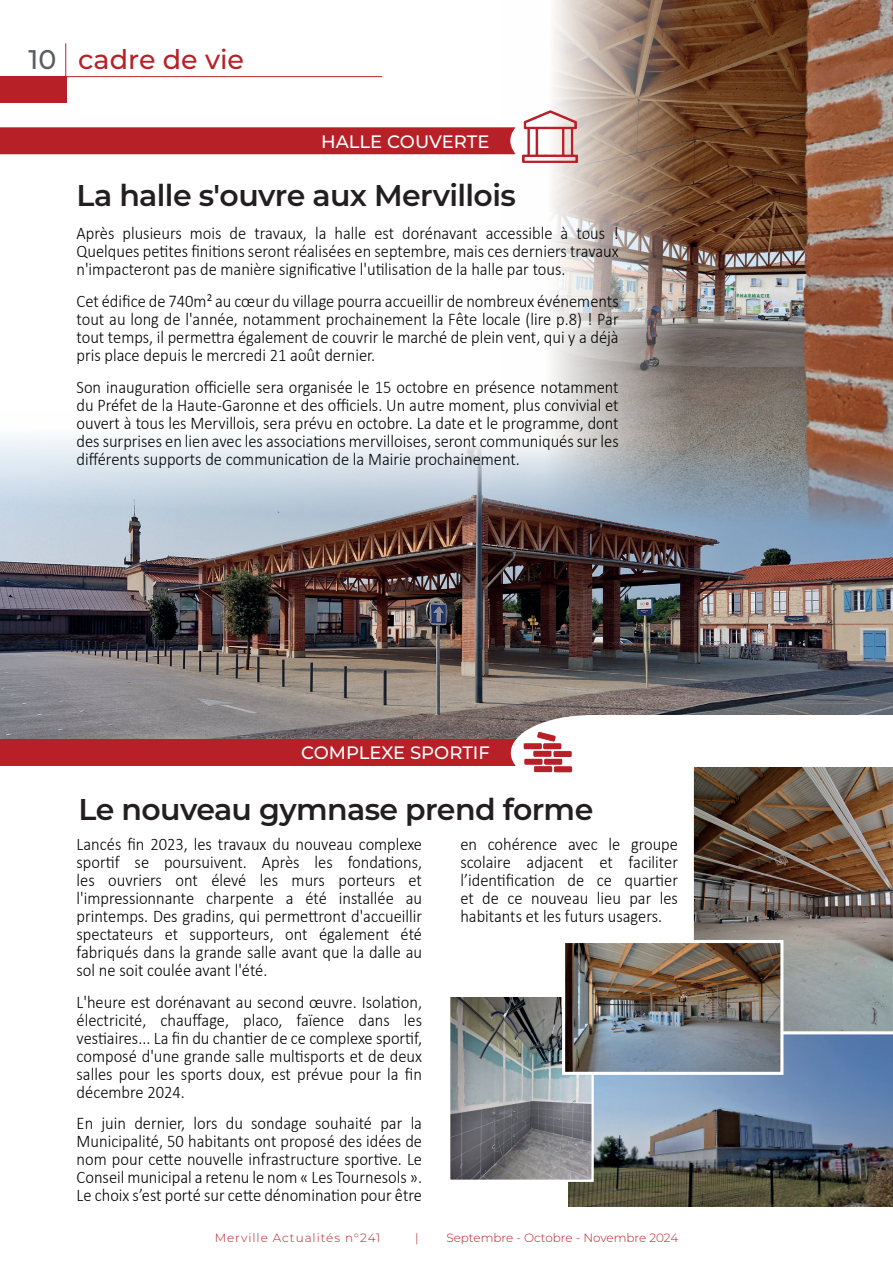
<style>
.page{position:relative;width:893px;height:1263px;background:#fff}
.page>*{position:absolute;margin:0;border:0;box-sizing:border-box;transform-origin:0 0}
.t1{font:600 30px "Montserrat";letter-spacing:-.02em;color:#231f20}
.t2{font:500 27px "Montserrat";color:#b82027}
.t3{font:500 18px "Montserrat";color:#fff}
.t4{font:300 17.85px/18px "Calibri";color:#000;text-align:justify;scale:.93 1}
.t5{font:300 12px "Montserrat";color:#b82027}
.t6{font:300 12px "Montserrat";letter-spacing:.08em;color:#b82027}
.s1{color:#5b5e5f}
</style>
<div class="page">
<img style="left:503px;top:0;width:390px;height:270px">
<hr style="left:0;top:76px;width:382px;height:1px;background:#b82027">
<div style="left:0;top:76px;width:66px;height:26px;background:#b82027"></div>
<hr style="left:65px;top:43px;width:1px;height:59px;background:#b82027">
<svg style="left:892px;top:126px;width:1px;height:27px"></svg>
<div style="left:0;top:127px;width:516px;height:27px;background:#b82027"></div>
<img style="left:523px;top:109px;width:54px;height:55px">
<img style="left:0;top:270px;width:893px;height:469px">
<div style="left:0;top:739px;width:536px;height:27px;background:#b82027"></div>
<div style="left:511px;top:715px;width:159px;height:75px;background:#fff;border-radius:50%"></div>
<div style="left:587px;top:715px;width:306px;height:67px;background:#fff"></div>
<img style="left:568px;top:1034px;width:325px;height:172px">
<svg style="left:693px;top:767px;width:200px;height:265px"></svg>
<img style="left:451px;top:997px;width:140px;height:182px">
<div style="left:448px;top:990px;width:146px;height:192px;border:2px solid #fff"></div>
<img style="left:566px;top:944px;width:213px;height:127px">
<div style="left:562px;top:940px;width:221px;height:135px;border:3px solid #fff"></div>
<img style="left:521px;top:729px;width:52px;height:44px">
<h2 class="t2" style="left:28px;top:40px;width:217px"><span class="s1">10</span> cadre de vie</h2>
<p class="t3" style="left:321px;top:129px;width:170px">HALLE COUVERTE</p>
<h1 class="t1" style="left:77px;top:175px;width:441px">La halle s'ouvre aux Mervillois</h1>
<p class="t4" style="left:77px;top:224px;width:584px">Après plusieurs mois de travaux, la halle est dorénavant accessible à tous !<br>Quelques petites finitions seront réalisées en septembre, mais ces derniers travaux n'impacteront pas de manière significative l'utilisation de la halle par tous.</p>
<p class="t4" style="left:77px;top:292px;width:584px">Cet édifice de 740m² au cœur du village pourra accueillir de nombreux événements tout au long de l'année, notamment prochainement la Fête locale (lire p.8) ! Par tout temps, il permettra également de couvrir le marché de plein vent, qui y a déjà pris place depuis le mercredi 21 août dernier.</p>
<p class="t4" style="left:77px;top:377px;width:584px">Son inauguration officielle sera organisée le 15 octobre en présence notamment du Préfet de la Haute-Garonne et des officiels. Un autre moment, plus convivial et ouvert à tous les Mervillois, sera prévu en octobre. La date et le programme, dont des surprises en lien avec les associations mervilloises, seront communiqués sur les différents supports de communication de la Mairie prochainement.</p>
<p class="t3" style="left:301px;top:740px;width:190px">COMPLEXE SPORTIF</p>
<h1 class="t1" style="left:78px;top:788px;width:516px">Le nouveau gymnase prend forme</h1>
<p class="t4" style="left:77px;top:835px;width:373px">Lancés fin 2023, les travaux du nouveau complexe sportif se poursuivent. Après les fondations, les ouvriers ont élevé les murs porteurs et l'impressionnante charpente a été installée au printemps. Des gradins, qui permettront d'accueillir spectateurs et supporteurs, ont également été fabriqués dans la grande salle avant que la dalle au sol ne soit coulée avant l'été.</p>
<p class="t4" style="left:77px;top:992px;width:373px">L'heure est dorénavant au second œuvre. Isolation, électricité, chauffage, placo, faïence dans les vestiaires... La fin du chantier de ce complexe sportif, composé d'une grande salle multisports et de deux salles pour les sports doux, est prévue pour la fin décembre 2024.</p>
<p class="t4" style="left:77px;top:1114px;width:373px">En juin dernier, lors du sondage souhaité par la Municipalité, 50 habitants ont proposé des idées de nom pour cette nouvelle infrastructure sportive. Le Conseil municipal a retenu le nom « Les Tournesols ».<br>Le choix s’est porté sur cette dénomination pour être</p>
<p class="t4" style="left:460px;top:835px;width:236px">en cohérence avec le groupe scolaire adjacent et faciliter l’identification de ce quartier et de ce nouveau lieu par les habitants et les futurs usagers.</p>
<p class="t6" style="left:215px;top:1229px;width:167px">Merville Actualités n°241</p>
<p class="t5" style="left:415px;top:1229px;width:5px">|</p>
<p class="t5" style="left:446px;top:1229px;width:233px">Septembre - Octobre - Novembre 2024</p>
</div>
